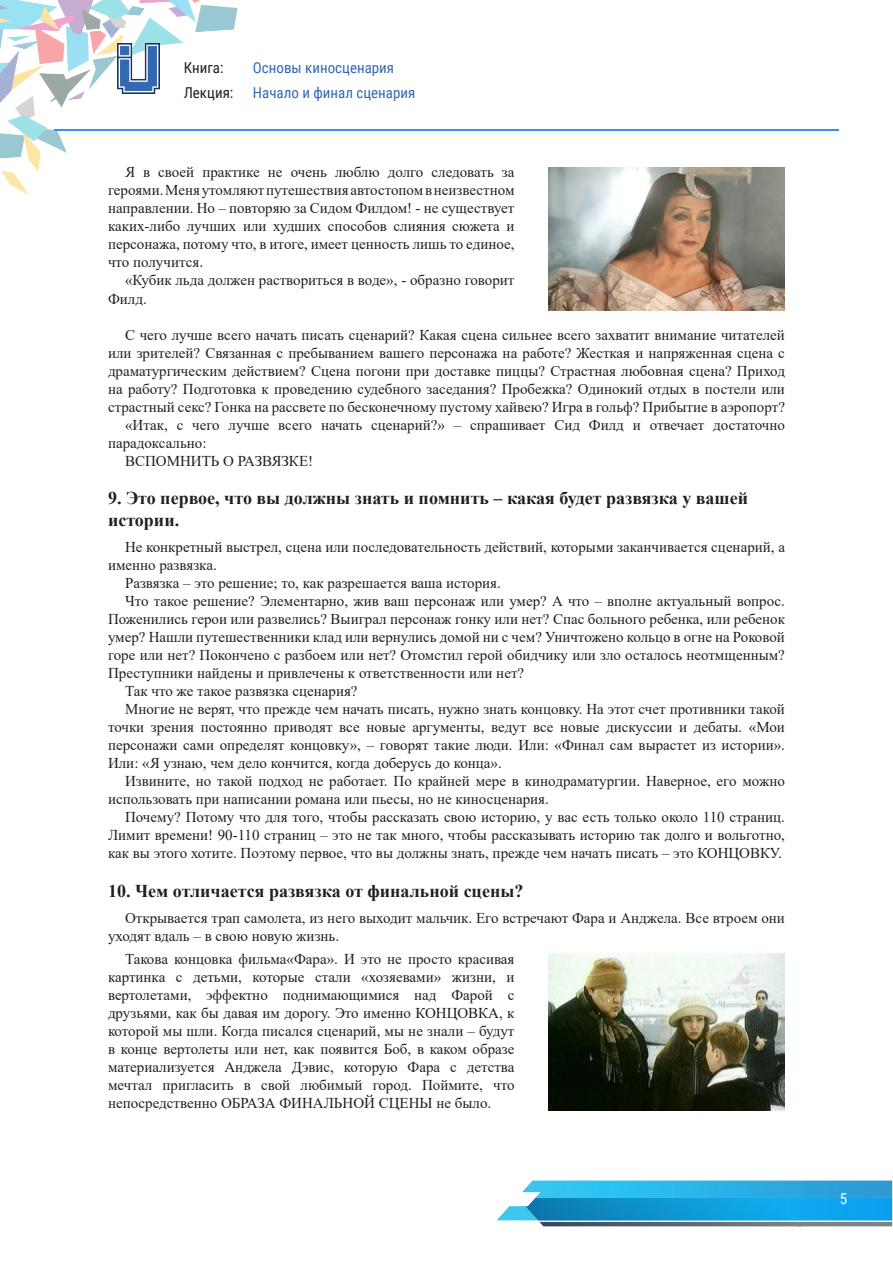
<style>
.page{position:relative;width:893px;height:1263px;background:#fff}
.page>*{position:absolute;margin:0;border:0;box-sizing:border-box;transform-origin:0 0}
.tema{font:700 18px/21.6px "Times New Roman";color:#231f20}
.t1{font:15px/18px "Times New Roman";color:#231f20;text-align:justify}
.t2{font:15px/25.5px "Roboto Condensed";color:#3269b1}
.t3{font:15px/25.5px "Roboto Condensed";color:#231f20}
.t4{font:15px "Roboto Condensed";color:#fff}
</style>
<div class="page">
<svg style="left:497px;top:1180px;width:395px;height:46px;background:#5bb6d9"></svg>
<img style="left:525px;top:1198px;width:367px;height:22px">
<img style="left:0;top:0;width:238px;height:195px">
<hr style="left:54px;top:129px;width:785px;height:2px;background:#3b91e8">
<img style="left:118px;top:44px;width:41px;height:49px">
<img style="left:549px;top:167px;width:236px;height:143px">
<img style="left:549px;top:953px;width:236px;height:157px">
<p class="t3" style="left:184px;top:54px;width:51px">Книга:<br>Лекция:</p>
<p class="t2" style="left:253px;top:54px;width:164px">Основы киносценария<br>Начало и финал сценария</p>
<p class="t1" style="left:108px;top:163px;width:408px;text-indent:17px">Я в своей практике не очень люблю долго следовать за героями. Меня утомляют путешествия автостопом в неизвестном направлении. Но – повторяю за Сидом Филдом! - не существует каких-либо лучших или худших способов слияния сюжета и персонажа, потому что, в итоге, имеет ценность лишь то единое, что получится.</p>
<p class="t1" style="left:108px;top:271px;width:408px;text-indent:17px">«Кубик льда должен раствориться в воде», - образно говорит<br>Филд.</p>
<p class="t1" style="left:108px;top:325px;width:678px;text-indent:17px">С чего лучше всего начать писать сценарий? Какая сцена сильнее всего захватит внимание читателей или зрителей? Связанная с пребыванием вашего персонажа на работе? Жесткая и напряженная сцена с драматургическим действием? Сцена погони при доставке пиццы? Страстная любовная сцена? Приход на работу? Подготовка к проведению судебного заседания? Пробежка? Одинокий отдых в постели или страстный секс? Гонка на рассвете по бесконечному пустому хайвею? Игра в гольф? Прибытие в аэропорт?</p>
<p class="t1" style="left:108px;top:415px;width:678px;text-indent:17px">«Итак, с чего лучше всего начать сценарий?» – спрашивает Сид Филд и отвечает достаточно парадоксально:</p>
<p class="t1" style="left:125px;top:451px;width:190px">ВСПОМНИТЬ О РАЗВЯЗКЕ!</p>
<p class="tema" style="left:108px;top:487px;width:642px">9. Это первое, что вы должны знать и помнить – какая будет развязка у вашей истории.</p>
<p class="t1" style="left:108px;top:538px;width:678px;text-indent:17px">Не конкретный выстрел, сцена или последовательность действий, которыми заканчивается сценарий, а именно развязка.</p>
<p class="t1" style="left:125px;top:574px;width:377px">Развязка – это решение; то, как разрешается ваша история.</p>
<p class="t1" style="left:108px;top:592px;width:678px;text-indent:17px">Что такое решение? Элементарно, жив ваш персонаж или умер? А что – вполне актуальный вопрос.<br>Поженились герои или развелись? Выиграл персонаж гонку или нет? Спас больного ребенка, или ребенок умер? Нашли путешественники клад или вернулись домой ни с чем? Уничтожено кольцо в огне на Роковой горе или нет? Покончено с разбоем или нет? Отомстил герой обидчику или зло осталось неотмщенным?<br>Преступники найдены и привлечены к ответственности или нет?</p>
<p class="t1" style="left:125px;top:682px;width:234px">Так что же такое развязка сценария?</p>
<p class="t1" style="left:108px;top:700px;width:678px;text-indent:17px">Многие не верят, что прежде чем начать писать, нужно знать концовку. На этот счет противники такой точки зрения постоянно приводят все новые аргументы, ведут все новые дискуссии и дебаты. «Мои персонажи сами определят концовку», – говорят такие люди. Или: «Финал сам вырастет из истории».<br>Или: «Я узнаю, чем дело кончится, когда доберусь до конца».</p>
<p class="t1" style="left:108px;top:772px;width:678px;text-indent:17px">Извините, но такой подход не работает. По крайней мере в кинодраматургии. Наверное, его можно использовать при написании романа или пьесы, но не киносценария.</p>
<p class="t1" style="left:108px;top:808px;width:678px;text-indent:17px">Почему? Потому что для того, чтобы рассказать свою историю, у вас есть только около 110 страниц.<br>Лимит времени! 90-110 страниц – это не так много, чтобы рассказывать историю так долго и вольготно, как вы этого хотите. Поэтому первое, что вы должны знать, прежде чем начать писать – это КОНЦОВКУ.</p>
<p class="tema" style="left:108px;top:879px;width:417px">10. Чем отличается развязка от финальной сцены?</p>
<p class="t1" style="left:108px;top:909px;width:678px;text-indent:17px">Открывается трап самолета, из него выходит мальчик. Его встречают Фара и Анджела. Все втроем они уходят вдаль – в свою новую жизнь.</p>
<p class="t1" style="left:108px;top:949px;width:408px;text-indent:17px">Такова концовка фильма«Фара». И это не просто красивая картинка с детьми, которые стали «хозяевами» жизни, и вертолетами, эффектно поднимающимися над Фарой с друзьями, как бы давая им дорогу. Это именно КОНЦОВКА, к которой мы шли. Когда писался сценарий, мы не знали – будут в конце вертолеты или нет, как появится Боб, в каком образе материализуется Анджела Дэвис, которую Фара с детства мечтал пригласить в свой любимый город. Поймите, что непосредственно ОБРАЗА ФИНАЛЬНОЙ СЦЕНЫ не было.</p>
<p class="t4" style="left:840px;top:1188px;width:9px">5</p>
</div>
